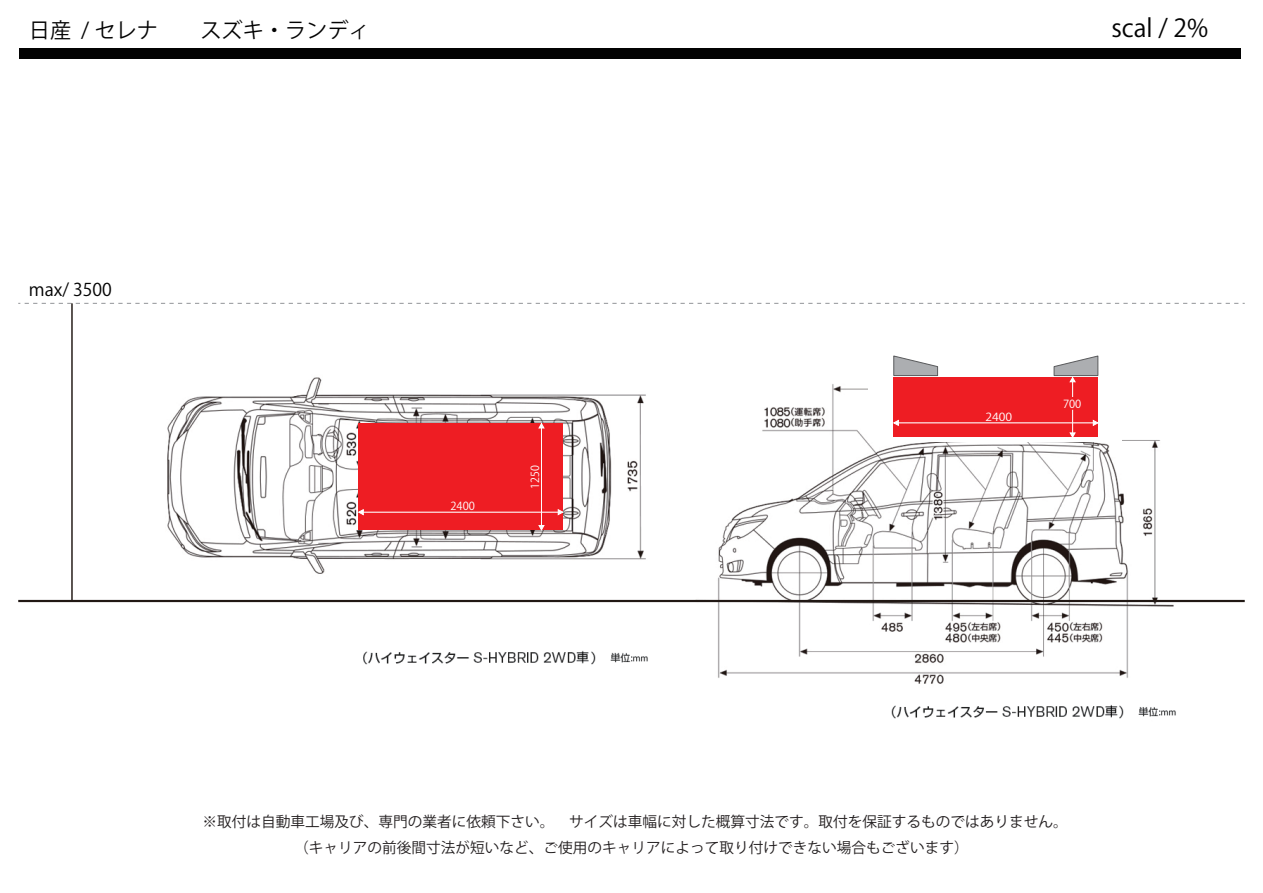
<style>
.page{position:relative;width:1263px;height:893px;background:#fff}
.page>*{position:absolute;margin:0;border:0;box-sizing:border-box;transform-origin:0 0}
.t1{font:24.75px "Koz Go Pr 6 N";color:#030303}
.t2{font:21.15px "Koz Go Pr 6 N";color:#030303}
.t3{font:17.55px "Koz Go Pr 6 N";color:#030303}
.t4{font:14.7px/25.7px "Koz Go Pr 6 N";color:#231f20;text-align:center}
.t5{font:11.1px "Koz Go Pr 6 N";color:#fff}
.t6{font:11.1px "Koz Go Pr 6 N";color:#fff;scale:.96 1}
.t7{font:11.1px "Koz Go Pr 6 N";color:#fff;scale:1.09 1}
</style>
<div class="page">
<img style="left:155px;top:377px;width:505px;height:288px">
<img style="left:682px;top:384px;width:505px;height:335px">
<div style="left:868px;top:316px;width:253px;height:125px;background:#fff"></div>
<div style="left:359px;top:424px;width:204px;height:106px;background:#ee1d23"></div>
<svg style="left:538px;top:525px;width:6px;height:6px"></svg>
<svg style="left:538px;top:423px;width:6px;height:5px"></svg>
<hr style="left:541px;top:424px;width:1px;height:105px;background:#fff">
<div style="left:894px;top:378px;width:204px;height:59px;background:#ee1d23"></div>
<svg style="left:893px;top:355px;width:45px;height:21px"></svg>
<svg style="left:893px;top:420px;width:6px;height:6px"></svg>
<svg style="left:1093px;top:420px;width:5px;height:6px"></svg>
<hr style="left:897px;top:422px;width:198px;height:1px;background:#fff">
<svg style="left:1053px;top:355px;width:46px;height:27px"></svg>
<svg style="left:1070px;top:432px;width:5px;height:5px"></svg>
<hr style="left:1072px;top:381px;width:1px;height:52px;background:#fff">
<svg style="left:1072px;top:395px;width:2px;height:17px"></svg>
<svg style="left:358px;top:509px;width:6px;height:6px"></svg>
<svg style="left:558px;top:509px;width:5px;height:6px"></svg>
<hr style="left:362px;top:512px;width:198px;height:1px;background:#fff">
<svg style="left:18px;top:303px;width:1227px;height:1px"></svg>
<hr style="left:71px;top:303px;width:2px;height:298px;background:#211814">
<hr style="left:18px;top:600px;width:1227px;height:2px;background:#211814">
<div style="left:19px;top:48px;width:1221px;height:10px;background:#030303"></div>
<h2 class="t2" style="left:29px;top:19px;width:342px">日産 / セレナ　　スズキ・ランディ</h2>
<h1 class="t1" style="left:1111px;top:14px;width:98px">scal / 2%</h1>
<p class="t3" style="left:29px;top:280px;width:85px">max/ 3500</p>
<p class="t5" style="left:450px;top:499px;width:26px">2400</p>
<p class="t6" style="left:529px;top:489px;width:26px;rotate:-90deg">1250</p>
<p class="t7" style="left:985px;top:410px;width:26px">2400</p>
<p class="t5" style="left:1063px;top:397px;width:20px">700</p>
<p class="t4" style="left:203px;top:809px;width:867px">※取付は自動車工場及び、専門の業者に依頼下さい。　サイズは車幅に対した概算寸法です。取付を保証するものではありません。（キャリアの前後間寸法が短いなど、ご使用のキャリアによって取り付けできない場合もございます）</p>
</div>
